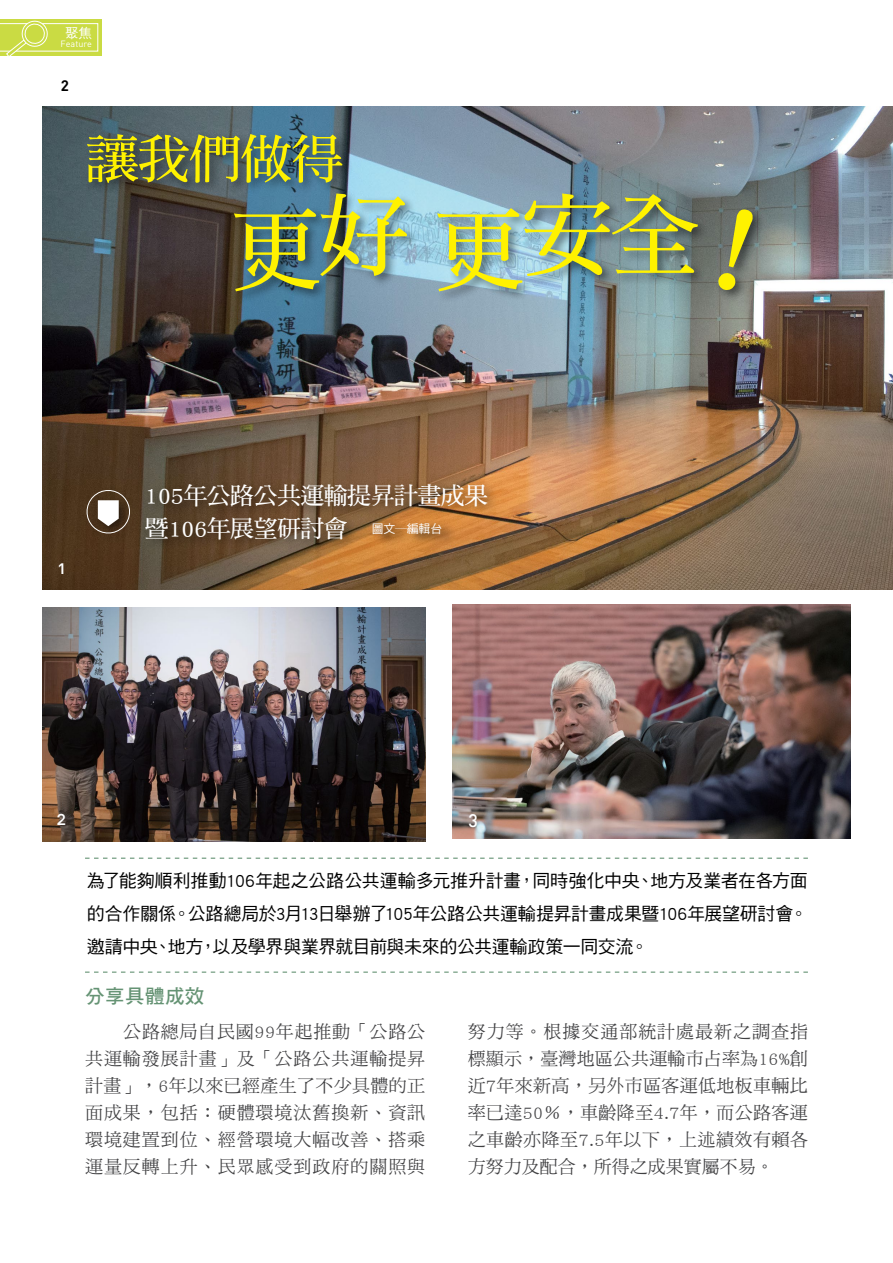
<style>
.page{position:relative;width:893px;height:1263px;background:#fff}
.page>*{position:absolute;margin:0;border:0;box-sizing:border-box;transform-origin:0 0}
.t1{font:24px/33px "DF Ming Std W7";letter-spacing:-.025em;color:#fff}
.t2{font:19.5px "DF Hei Std W7";letter-spacing:.025em;color:#659374}
.t3{font:18px/27px "DF Ming Std W5";letter-spacing:.025em;color:#404042;text-align:justify}
.t4{font:18px/33px "DF Hei Std W5";letter-spacing:-.025em;color:#000;text-align:justify}
.t5{font:18px "DIN Medium Alternate";color:#fff}
.t6{font:15px "DIN Bold";color:#000}
.t7{font:13.5px "DF Hei Std W5";color:#fff}
.t8{font:9px "DIN";color:#fff}
</style>
<div class="page">
<svg style="left:98px;top:19px;width:4px;height:36px"></svg>
<svg style="left:0;top:19px;width:98px;height:37px;background:#cfde56"></svg>
<img style="left:452px;top:605px;width:398px;height:233px">
<img style="left:43px;top:607px;width:382px;height:234px">
<img style="left:43px;top:106px;width:850px;height:484px">
<div style="left:142px;top:480px;width:357px;height:72px;background:#000;opacity:.5"></div>
<div style="left:373px;top:519px;width:84px;height:27px;background:#000;opacity:.75"></div>
<div style="left:83px;top:486px;width:59px;height:60px;background:#4f351d"></div>
<svg style="left:86px;top:488px;width:44px;height:46px"></svg>
<svg style="left:85px;top:858px;width:723px;height:1px"></svg>
<svg style="left:85px;top:971px;width:723px;height:2px"></svg>
<div style="left:84px;top:130px;width:681px;height:173px;background:#000;opacity:.5"></div>
<svg style="left:87px;top:134px;width:255px;height:49px;background:#828d45"></svg>
<img style="left:234px;top:193px;width:173px;height:98px">
<img style="left:437px;top:193px;width:261px;height:98px">
<svg style="left:718px;top:208px;width:36px;height:82px;background:#94944b"></svg>
<p class="t7" style="left:65px;top:25px;width:28px">聚焦</p>
<p class="t8" style="left:61px;top:38px;width:33px">Feature</p>
<p class="t6" style="left:61px;top:76px;width:10px">2</p>
<p class="t5" style="left:58px;top:556px;width:9px">1</p>
<h1 class="t1" style="left:145px;top:478px;width:345px">105年公路公共運輸提昇計畫成果暨106年展望研討會 <sup>圖文─編輯台</sup></h1>
<p class="t5" style="left:57px;top:807px;width:11px">2</p>
<p class="t5" style="left:469px;top:807px;width:11px">3</p>
<p class="t4" style="left:87px;top:863px;width:722px">為了能夠順利推動106年起之公路公共運輸多元推升計畫，同時強化中央、地方及業者在各方面的合作關係。公路總局於3月13日舉辦了105年公路公共運輸提昇計畫成果暨106年展望研討會。邀請中央、地方，以及學界與業界就目前與未來的公共運輸政策一同交流。</p>
<p class="t2" style="left:85px;top:985px;width:121px">分享具體成效</p>
<p class="t3" style="left:85px;top:1018px;width:342px;text-indent:38px">公路總局自民國99年起推動「公路公共運輸發展計畫」及「公路公共運輸提昇計畫」，6年以來已經產生了不少具體的正面成果，包括：硬體環境汰舊換新、資訊環境建置到位、經營環境大幅改善、搭乘運量反轉上升、民眾感受到政府的關照與</p>
<p class="t3" style="left:468px;top:1018px;width:342px">努力等。根據交通部統計處最新之調查指標顯示，臺灣地區公共運輸市占率為16%創近7年來新高，另外市區客運低地板車輛比率已達50％，車齡降至4.7年，而公路客運之車齡亦降至7.5年以下，上述績效有賴各方努力及配合，所得之成果實屬不易。</p>
</div>
